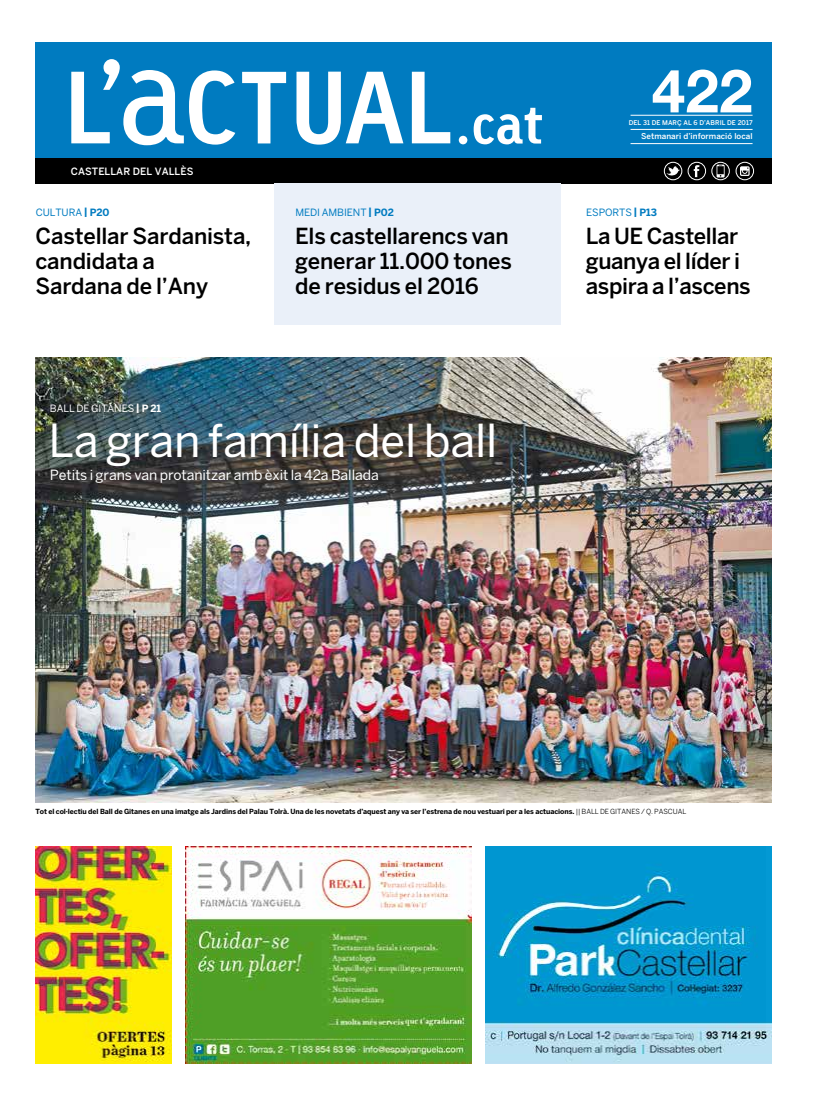
<style>
.page{position:relative;width:820px;height:1106px;background:#fff}
.page>*{position:absolute;margin:0;border:0;box-sizing:border-box;transform-origin:0 0}
.t1{font:700 60px "Helvetica Neue";color:#fff}
.t2{font:700 55px "Linotype Tetria";color:#fff}
.t3{font:45px "Benton Sans";color:#fff}
.t4{font:500 22px/25px "Benton Sans";letter-spacing:-.01em;color:#000}
.t5{font:14px "Benton Sans";letter-spacing:-.005em;color:#fff}
.t6{font:10px "Benton Sans";letter-spacing:-.005em;color:#007bc0}
.t7{font:500 10px "Benton Sans";letter-spacing:.005em;color:#fff}
.t8{font:10px "Benton Sans";color:#fff}
.t9{font:700 10px "Benton Sans";color:#fff}
.t10{font:500 8px "Benton Sans";letter-spacing:.005em;color:#fff}
.t11{font:700 7px "Benton Sans";letter-spacing:-.01em;color:#000}
.t12{font:500 6.5px "Benton Sans";letter-spacing:.005em;color:#fff}
.s1{font-weight:700}
.s2{font-weight:400}
</style>
<div class="page">
<div style="left:35px;top:43px;width:736px;height:115px;background:#007bc0"></div>
<svg style="left:71px;top:59px;width:379px;height:87px"></svg>
<div style="left:35px;top:158px;width:736px;height:26px;background:#000"></div>
<svg style="left:666px;top:166px;width:13px;height:10px"></svg>
<div style="left:663px;top:162px;width:18px;height:18px;border:1px solid #fff;border-radius:50%"></div>
<svg style="left:693px;top:165px;width:6px;height:12px"></svg>
<div style="left:687px;top:162px;width:18px;height:18px;border:1px solid #fff;border-radius:50%"></div>
<div style="left:735px;top:162px;width:18px;height:18px;border:1px solid #fff;border-radius:50%"></div>
<svg style="left:740px;top:166px;width:9px;height:10px"></svg>
<div style="left:711px;top:162px;width:18px;height:18px;border:1px solid #fff;border-radius:50%"></div>
<svg style="left:716px;top:165px;width:8px;height:12px"></svg>
<hr style="left:630px;top:115px;width:122px;height:1px;background:#fff">
<hr style="left:630px;top:129px;width:122px;height:1px;background:#fff">
<hr style="left:630px;top:143px;width:122px;height:1px;background:#fff">
<div style="left:274px;top:184px;width:286px;height:141px;background:#eaf0f9"></div>
<img style="left:35px;top:357px;width:736px;height:445px">
<img style="left:485px;top:846px;width:286px;height:217px">
<img style="left:185px;top:846px;width:286px;height:217px">
<img style="left:35px;top:846px;width:136px;height:217px">
<h3 class="t7" style="left:71px;top:165px;width:124px">CASTELLAR DEL VALLÈS</h3>
<h2 class="t2" style="left:454px;top:89px;width:90px">.cat</h2>
<h1 class="t1" style="left:651px;top:54px;width:102px">422</h1>
<p class="t10" style="left:641px;top:132px;width:113px">Setmanari d’informació local</p>
<p class="t12" style="left:628px;top:118px;width:125px">DEL 31 DE MARÇ AL 6 D’ABRIL DE 2017</p>
<h3 class="t6" style="left:36px;top:207px;width:75px">cultura <span class="s1">| p20</span></h3>
<h3 class="t6" style="left:295px;top:207px;width:100px">medi ambient <span class="s1">| p02</span></h3>
<h3 class="t6" style="left:586px;top:207px;width:72px">esports <span class="s1">| p13</span></h3>
<h3 class="t4" style="left:35px;top:223px;width:217px">Castellar Sardanista, candidata a<br>Sardana de l’Any</h3>
<h3 class="t4" style="left:585px;top:223px;width:166px">La UE Castellar guanya el líder i aspira a l’ascens</h3>
<h3 class="t4" style="left:295px;top:223px;width:218px">Els castellarencs van generar 11.000 tones de residus el 2016</h3>
<h3 class="t8" style="left:50px;top:402px;width:7px">BALL</h3>
<h3 class="t8" style="left:76px;top:402px;width:29px">DE GITANES</h3>
<h3 class="t9" style="left:136px;top:402px;width:27px">| p 21</h3>
<h3 class="t3" style="left:48px;top:414px;width:450px">La gran família del ball</h3>
<h3 class="t5" style="left:50px;top:466px;width:330px">Petits i grans van protanitzar amb èxit la 42a Ballada</h3>
<p class="t11" style="left:35px;top:807px;width:652px">Tot el col·lectiu del Ball de Gitanes en una imatge als Jardins del Palau Tolrà. Una de les novetats d’aquest any va ser l’estrena de nou vestuari per a les actuacions. <span class="s2">|| BALL DE GITANES / Q. PASCUAL</span></p>
</div>
